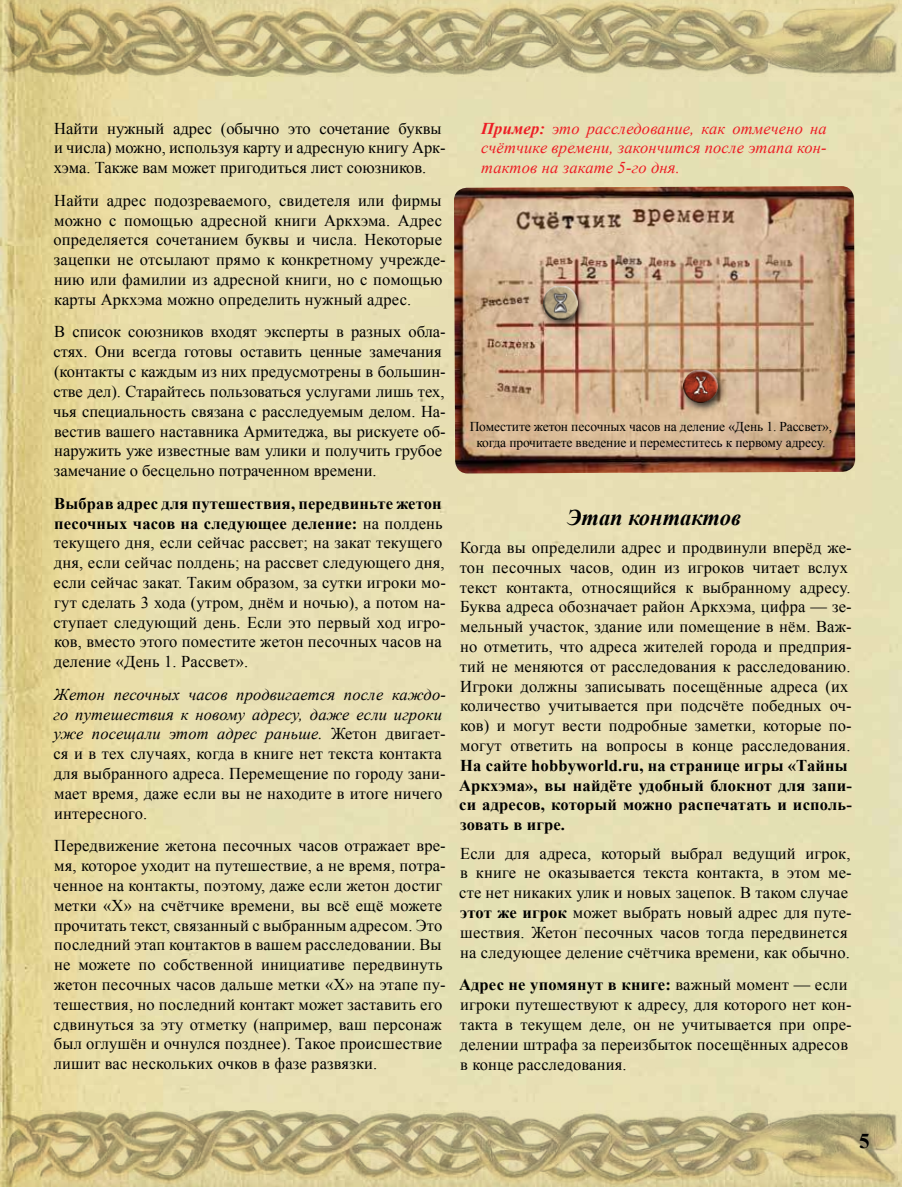
<style>
.page{position:relative;width:902px;height:1187px;background:#fff}
.page>*{position:absolute;margin:0;border:0;box-sizing:border-box;transform-origin:0 0}
.t1{font:italic 700 22.5px "Times New Roman";color:#000}
.t2{font:700 21px "Times New Roman";color:#000}
.t3{font:16.5px/19.8px "Times New Roman";letter-spacing:.01em;color:#000}
.t4{font:700 16.5px/19.8px "Times New Roman";letter-spacing:.01em;color:#000}
.t5{font:italic 16.5px/19.8px "Times New Roman";letter-spacing:.01em;color:#ed1c24;text-align:justify}
.t6{font:13.5px/16.2px "Times New Roman";letter-spacing:-.01em;color:#000;text-align:center}
.s1{font-weight:700}
.s2{font-style:italic}
</style>
<div class="page">
<img style="left:0;top:77px;width:901px;height:1033px">
<img style="left:454px;top:186px;width:401px;height:287px">
<div style="left:678px;top:367px;width:48px;height:46px;background:#000;opacity:.75"></div>
<svg style="left:683px;top:370px;width:35px;height:5px"></svg>
<svg style="left:682px;top:375px;width:36px;height:28px"></svg>
<div style="left:539px;top:283px;width:48px;height:47px;background:#000;opacity:.75"></div>
<svg style="left:543px;top:285px;width:35px;height:7px"></svg>
<svg style="left:542px;top:292px;width:36px;height:29px"></svg>
<img style="left:0;top:0;width:901px;height:77px">
<img style="left:0;top:1110px;width:901px;height:76px">
<p class="t3" style="left:54px;top:118px;width:393px">Найти нужный адрес (обычно это сочетание буквы и числа) можно, используя карту и адресную книгу Арк&shy;хэма. Также вам может пригодиться лист союзников.</p>
<p class="t3" style="left:53px;top:190px;width:394px">Найти адрес подозреваемого, свидетеля или фирмы можно с помощью адресной книги Аркхэма. Адрес определяется сочетанием буквы и числа. Некоторые зацепки не отсылают прямо к конкретному учрежде&shy;нию или фамилии из адресной книги, но с помощью карты Аркхэма можно определить нужный адрес.</p>
<p class="t3" style="left:53px;top:322px;width:394px">В список союзников входят эксперты в разных обла&shy;стях. Они всегда готовы оставить ценные замечания (контакты с каждым из них предусмотрены в большин&shy;стве дел). Старайтесь пользоваться услугами лишь тех, чья специальность связана с расследуемым делом. На&shy;вестив вашего наставника Армитеджа, вы рискуете об&shy;наружить уже известные вам улики и получить грубое замечание о бесцельно потраченном времени.</p>
<p class="t3" style="left:53px;top:493px;width:394px"><span class="s1">Выбрав адрес для путешествия, передвиньте жетон песочных часов на следующее деление:</span> на полдень текущего дня, если сейчас рассвет; на закат текущего дня, если сейчас полдень; на рассвет следующего дня, если сейчас закат. Таким образом, за сутки игроки мо&shy;гут сделать 3 хода (утром, днём и ночью), а потом на&shy;ступает следующий день. Если это первый ход игро&shy;ков, вместо этого поместите жетон песочных часов на деление «День 1. Рассвет».</p>
<p class="t3" style="left:53px;top:684px;width:394px"><span class="s2">Жетон песочных часов продвигается после каждо&shy;го путешествия к новому адресу, даже если игроки уже посещали этот адрес раньше.</span> Жетон двигает&shy;ся и в тех случаях, когда в книге нет текста контакта для выбранного адреса. Перемещение по городу зани&shy;мает время, даже если вы не находите в итоге ничего интересного.</p>
<p class="t3" style="left:53px;top:835px;width:394px">Передвижение жетона песочных часов отражает вре&shy;мя, которое уходит на путешествие, а не время, потра&shy;ченное на контакты, поэтому, даже если жетон достиг метки «Х» на счётчике времени, вы всё ещё можете прочитать текст, связанный с выбранным адресом. Это последний этап контактов в вашем расследовании. Вы не можете по собственной инициативе передвинуть жетон песочных часов дальше метки «Х» на этапе пу&shy;тешествия, но последний контакт может заставить его сдвинуться за эту отметку (например, ваш персонаж был оглушён и очнулся позднее). Такое происшествие лишит вас нескольких очков в фазе развязки.</p>
<p class="t5" style="left:481px;top:118px;width:347px"><span class="s1">Пример:</span> это расследование, как отмечено на счётчике времени, закончится после этапа кон&shy;тактов на закате 5-го дня.</p>
<p class="t6" style="left:469px;top:418px;width:364px">Поместите жетон песочных часов на деление «День 1. Рассвет», когда прочитаете введение и переместитесь к первому адресу.</p>
<h1 class="t1" style="left:566px;top:501px;width:176px">Этап контактов</h1>
<p class="t3" style="left:459px;top:537px;width:393px">Когда вы определили адрес и продвинули вперёд же&shy;тон песочных часов, один из игроков читает вслух текст контакта, относящийся к выбранному адресу.<br>Буква адреса обозначает район Аркхэма, цифра — зе&shy;мельный участок, здание или помещение в нём. Важ&shy;но отметить, что адреса жителей города и предприя&shy;тий не меняются от расследования к расследованию.<br>Игроки должны записывать посещённые адреса (их количество учитывается при подсчёте победных оч&shy;ков) и могут вести подробные заметки, которые по&shy;могут ответить на вопросы в конце расследования.</p>
<p class="t4" style="left:459px;top:755px;width:394px">На сайте hobbyworld.ru, на странице игры «Тайны Аркхэма», вы найдёте удобный блокнот для запи&shy;си адресов, который можно распечатать и исполь&shy;зовать в игре.</p>
<p class="t3" style="left:459px;top:842px;width:394px">Если для адреса, который выбрал ведущий игрок, в книге не оказывается текста контакта, в этом ме&shy;сте нет никаких улик и новых зацепок. В таком случае <span class="s1">этот же игрок</span> может выбрать новый адрес для путе&shy;шествия. Жетон песочных часов тогда передвинется на следующее деление счётчика времени, как обычно.</p>
<p class="t3" style="left:459px;top:974px;width:394px"><span class="s1">Адрес не упомянут в книге:</span> важный момент — если игроки путешествуют к адресу, для которого нет кон&shy;такта в текущем деле, он не учитывается при опре&shy;делении штрафа за переизбыток посещённых адресов в конце расследования.</p>
<p class="t2" style="left:859px;top:1128px;width:12px">5</p>
</div>
